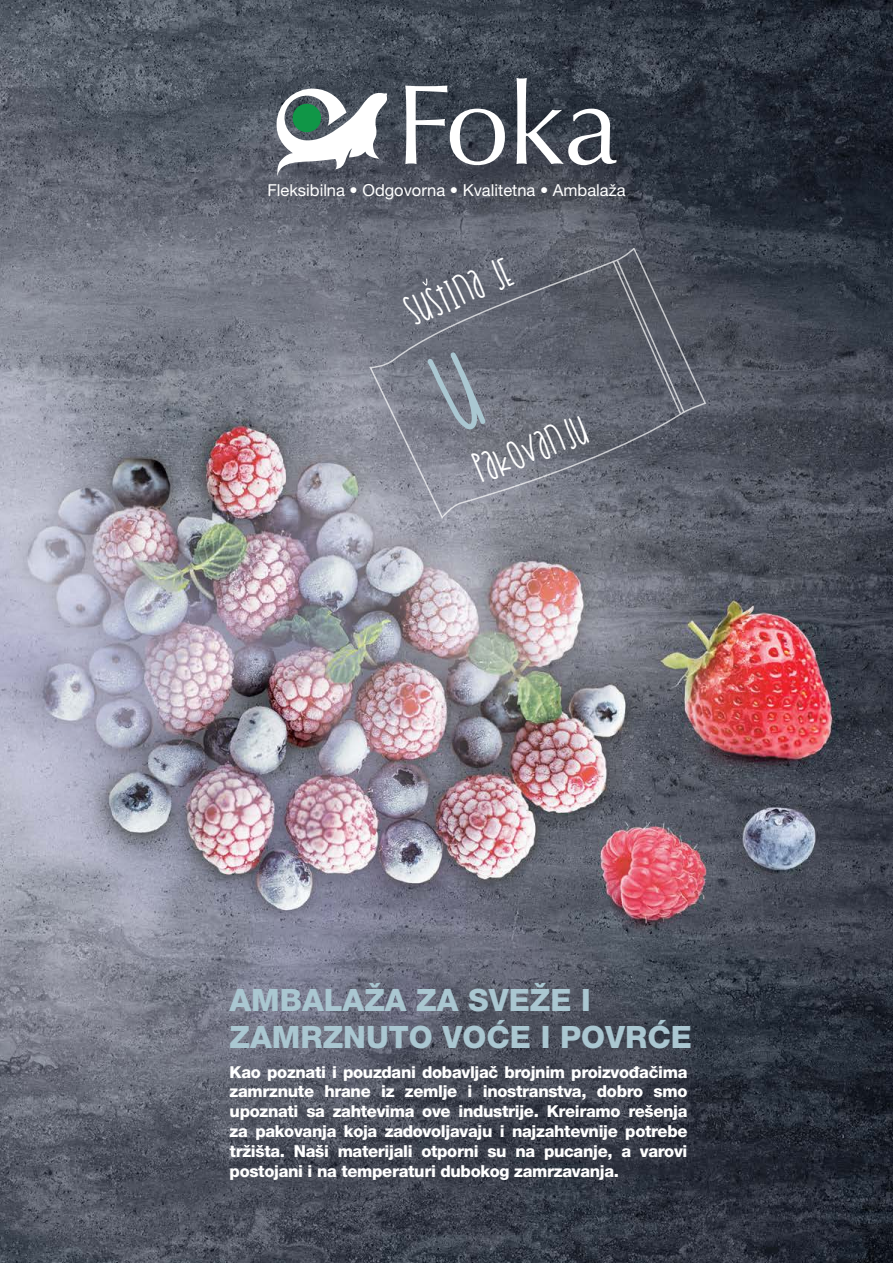
<style>
.page{position:relative;width:893px;height:1263px;background:#fff}
.page>*{position:absolute;margin:0;border:0;box-sizing:border-box;transform-origin:0 0}
.t1{font:34.95px "Peach Cream Creamsicles";color:#fff}
.t2{font:800 30.75px/37px "Helvetica Neue LT Pro";color:#aac7d1}
.t3{font:800 16.5px/19.8px "Helvetica Neue LT Pro";letter-spacing:-.02em;color:#fff;text-align:justify}
.t4{font:16.5px "Helvetica Neue LT Roman";color:#fff}
</style>
<div class="page">
<img style="left:0;top:0;width:893px;height:1263px">
<svg style="left:368px;top:248px;width:339px;height:272px;background:#6d717c"></svg>
<svg style="left:611px;top:258px;width:75px;height:158px;background:#5c606a"></svg>
<svg style="left:422px;top:278px;width:5px;height:8px"></svg>
<svg style="left:405px;top:78px;width:211px;height:87px"></svg>
<svg style="left:276px;top:88px;width:112px;height:89px"></svg>
<svg style="left:427px;top:348px;width:60px;height:87px;background:#727682"></svg>
<p class="t4" style="left:267px;top:180px;width:360px">Fleksibilna • Odgovorna • Kvalitetna • Ambalaža</p>
<h1 class="t1" style="left:401px;top:298px;width:114px;rotate:-23deg">Sustina je</h1>
<h1 class="t1" style="left:469px;top:455px;width:120px;rotate:-21deg">pakovanju</h1>
<h2 class="t2" style="left:230px;top:981px;width:464px">AMBALAŽA ZA SVEŽE I<br>ZAMRZNUTO VOĆE I POVRĆE</h2>
<p class="t3" style="left:230px;top:1062px;width:459px">Kao poznati i pouzdani dobavljač brojnim proizvođačima zamrznute hrane iz zemlje i inostranstva, dobro smo upoznati sa zahtevima ove industrije. Kreiramo rešenja za pakovanja koja zadovoljavaju i najzahtevnije potrebe tržišta. Naši materijali otporni su na pucanje, a varovi postojani i na temperaturi dubokog zamrzavanja.</p>
</div>
